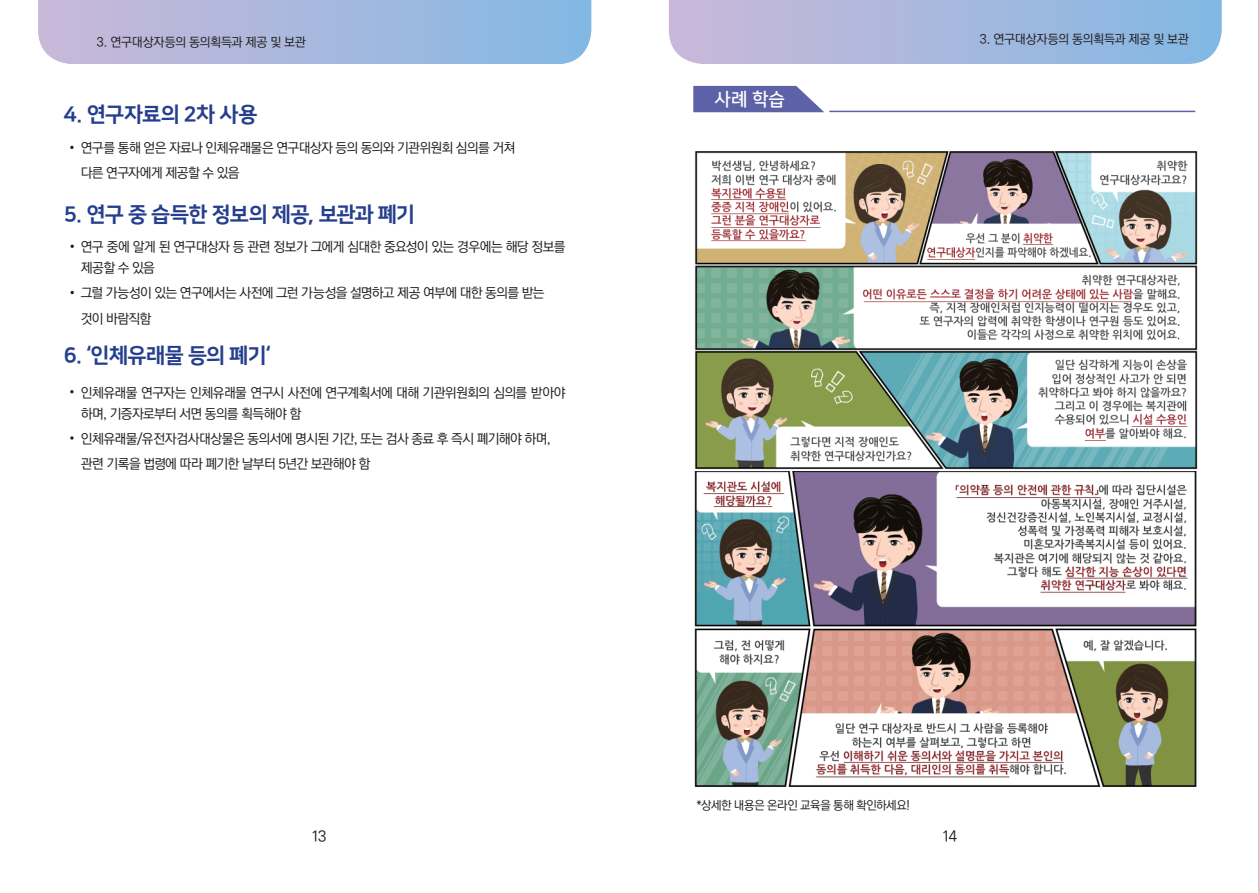
<style>
.page{position:relative;width:1259px;height:893px;background:#fff}
.page>*{position:absolute;margin:0;border:0;box-sizing:border-box;transform-origin:0 0}
.t1{font:21px "Nanum Square EB";letter-spacing:-.035em;color:#253f8e}
.t2{font:18.15px "Nanum Square B";color:#fff}
.t3{font:500 15px "Ko Pub Dotum";color:#231f20}
.t4{font:500 13.5px/25.2px "Ko Pub Dotum";letter-spacing:-.045em;color:#231f20}
.t5{font:500 12.6px "Ko Pub Dotum";letter-spacing:-.025em;color:#231f20}
.t6{font:500 12px "Ko Pub Dotum";letter-spacing:-.03em;color:#231f20}
</style>
<div class="page">
<svg style="left:669px;top:0;width:552px;height:64px;background:#a8b9de"></svg>
<svg style="left:38px;top:0;width:553px;height:64px;background:#a7b8de"></svg>
<svg style="left:70px;top:146px;width:4px;height:3px"></svg>
<svg style="left:70px;top:390px;width:4px;height:3px"></svg>
<svg style="left:70px;top:436px;width:4px;height:4px"></svg>
<img style="left:694px;top:471px;width:503px;height:316px">
<svg style="left:693px;top:86px;width:131px;height:26px;background:#6e72b1"></svg>
<hr style="left:829px;top:111px;width:366px;height:1px;background:#5d62a8">
<hr style="left:1258px;top:0;width:1px;height:893px;background:#939598">
<img style="left:695px;top:151px;width:503px;height:319px">
<p class="t5" style="left:97px;top:36px;width:210px">3. 연구대상자등의 동의획득과 제공 및 보관</p>
<p class="t5" style="left:979px;top:33px;width:210px">3. 연구대상자등의 동의획득과 제공 및 보관</p>
<h1 class="t1" style="left:64px;top:103px;width:195px">4. 연구자료의 2차 사용</h1>
<p class="t4" style="left:81px;top:136px;width:436px">연구를 통해 얻은 자료나 인체유래물은 연구대상자 등의 동의와 기관위원회 심의를 거쳐 다른 연구자에게 제공할 수 있음</p>
<h1 class="t1" style="left:64px;top:203px;width:353px">5. 연구 중 습득한 정보의 제공, 보관과 폐기</h1>
<p class="t4" style="left:81px;top:237px;width:486px;line-height:21px">연구 중에 알게 된 연구대상자 등 관련 정보가 그에게 심대한 중요성이 있는 경우에는 해당 정보를 제공할 수 있음</p>
<p class="t4" style="left:81px;top:281px;width:465px">그럴 가능성이 있는 연구에서는 사전에 그런 가능성을 설명하고 제공 여부에 대한 동의를 받는 것이 바람직함</p>
<h1 class="t1" style="left:64px;top:344px;width:208px">6. ‘인체유래물 등의 폐기‘</h1>
<p class="t4" style="left:81px;top:382px;width:486px;line-height:21px">인체유래물 연구자는 인체유래물 연구시 사전에 연구계획서에 대해 기관위원회의 심의를 받아야 하며, 기증자로부터 서면 동의를 획득해야 함</p>
<p class="t4" style="left:81px;top:426px;width:471px">인체유래물/유전자검사대상물은 동의서에 명시된 기간, 또는 검사 종료 후 즉시 폐기해야 하며, 관련 기록을 법령에 따라 폐기한 날부터 5년간 보관해야 함</p>
<h2 class="t2" style="left:714px;top:90px;width:72px">사례 학습</h2>
<p class="t6" style="left:696px;top:799px;width:215px">*상세한 내용은 온라인 교육을 통해 확인하세요!</p>
<p class="t3" style="left:311px;top:829px;width:17px">13</p>
<p class="t3" style="left:942px;top:829px;width:17px">14</p>
</div>
